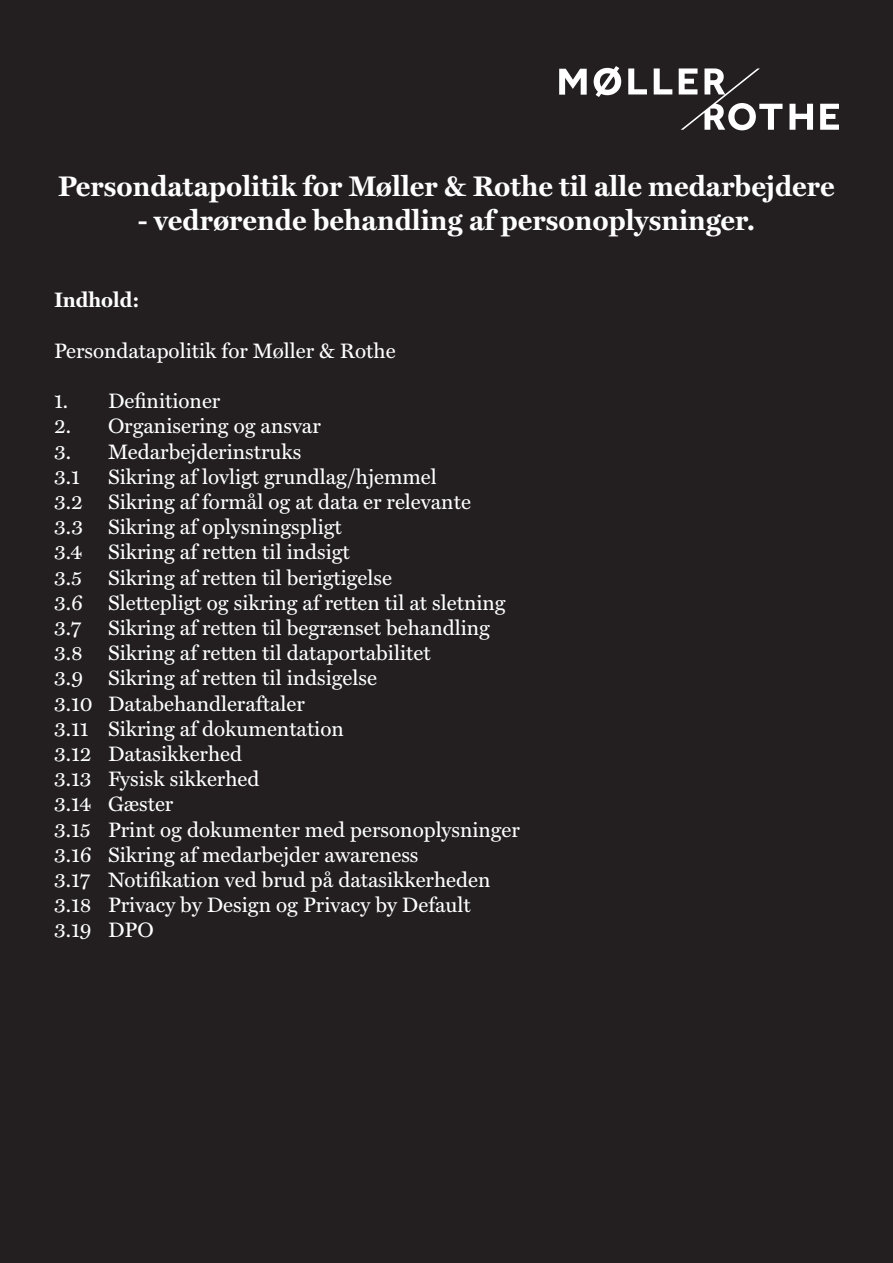
<style>
.page{position:relative;width:893px;height:1263px;background:#231f20}
.page>*{position:absolute;margin:0;border:0;box-sizing:border-box;transform-origin:0 0}
.t1{font:700 28.5px "Miller Text";color:#fff}
.t2{font:21px "Miller Text";color:#fff}
.t3{font:700 21px "Miller Text";color:#fff}
</style>
<div class="page">
<svg style="left:820px;top:104px;width:19px;height:26px"></svg>
<svg style="left:789px;top:104px;width:24px;height:26px"></svg>
<svg style="left:559px;top:69px;width:28px;height:26px"></svg>
<svg style="left:654px;top:68px;width:18px;height:26px"></svg>
<svg style="left:679px;top:68px;width:103px;height:62px"></svg>
<svg style="left:628px;top:68px;width:19px;height:26px"></svg>
<svg style="left:594px;top:66px;width:27px;height:31px"></svg>
<p class="t1" style="left:58px;top:164px;width:778px">Persondatapolitik for Møller &amp; Rothe til alle medarbejdere</p>
<p class="t1" style="left:138px;top:198px;width:619px">- vedrørende behandling af personoplysninger.</p>
<p class="t3" style="left:54px;top:283px;width:87px">Indhold:</p>
<p class="t2" style="left:54px;top:338px;width:343px">Persondatapolitik for Møller &amp; Rothe</p>
<p class="t2" style="left:54px;top:388px;width:168px">1. Definitioner</p>
<p class="t2" style="left:54px;top:414px;width:268px">2. Organisering og ansvar</p>
<p class="t2" style="left:54px;top:439px;width:249px">3. Medarbejderinstruks</p>
<p class="t2" style="left:54px;top:464px;width:27px">3.1</p>
<p class="t2" style="left:108px;top:464px;width:330px">Sikring af lovligt grundlag/hjemmel</p>
<p class="t2" style="left:54px;top:489px;width:418px">3.2 Sikring af formål og at data er relevante</p>
<p class="t2" style="left:54px;top:514px;width:289px">3.3 Sikring af oplysningspligt</p>
<p class="t2" style="left:54px;top:540px;width:297px">3.4 Sikring af retten til indsigt</p>
<p class="t2" style="left:54px;top:565px;width:339px">3.5 Sikring af retten til berigtigelse</p>
<p class="t2" style="left:54px;top:590px;width:453px">3.6 Slettepligt og sikring af retten til at sletning</p>
<p class="t2" style="left:54px;top:615px;width:29px">3.7</p>
<p class="t2" style="left:108px;top:615px;width:384px">Sikring af retten til begrænset behandling</p>
<p class="t2" style="left:54px;top:640px;width:378px">3.8 Sikring af retten til dataportabilitet</p>
<p class="t2" style="left:54px;top:666px;width:324px">3.9 Sikring af retten til indsigelse</p>
<p class="t2" style="left:54px;top:691px;width:252px">3.10 Databehandleraftaler</p>
<p class="t2" style="left:54px;top:716px;width:291px">3.11 Sikring af dokumentation</p>
<p class="t2" style="left:54px;top:741px;width:190px">3.12 Datasikkerhed</p>
<p class="t2" style="left:54px;top:766px;width:207px">3.13 Fysisk sikkerhed</p>
<p class="t2" style="left:54px;top:792px;width:121px">3.14 Gæster</p>
<p class="t2" style="left:54px;top:817px;width:467px">3.15 Print og dokumenter med personoplysninger</p>
<p class="t2" style="left:54px;top:842px;width:366px">3.16 Sikring af medarbejder awareness</p>
<p class="t2" style="left:54px;top:867px;width:438px">3.17 Notifikation ved brud på datasikkerheden</p>
<p class="t2" style="left:54px;top:892px;width:418px">3.18 Privacy by Design og Privacy by Default</p>
<p class="t2" style="left:54px;top:918px;width:101px">3.19 DPO</p>
</div>
